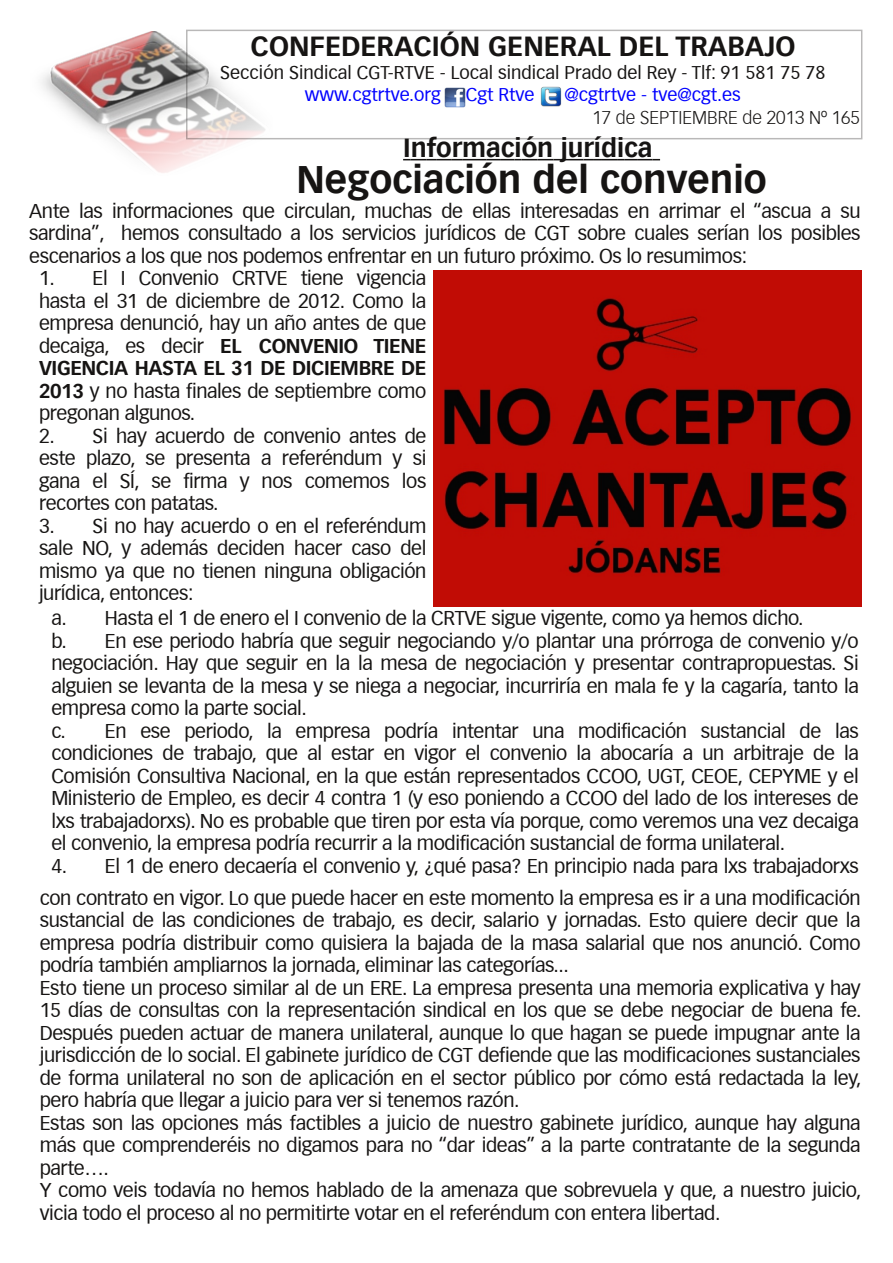
<style>
.page{position:relative;width:893px;height:1263px;background:#fff}
.page>*{position:absolute;margin:0;border:0;box-sizing:border-box;transform-origin:0 0}
.t1{font:700 37.5px "Vectora LH";color:#161413}
.t2{font:700 27px "Vectora LH";color:#161413}
.t3{font:700 25.5px "Vectora LH";color:#161413}
.t4{font:19.5px/22.5px "Vectora LH55 Roman";letter-spacing:-.02em;color:#161413;text-align:justify}
.t5{font:700 19.5px "Vectora LH";letter-spacing:-.02em;color:#161413}
.t6{font:18px "Vectora LH55 Roman";color:#161413}
.t7{font:18px "Vectora LH55 Roman";color:#00f}
.t8{font:300 18px "Vectora LH45";color:#161413}
.s1{font-family:"Vectora LH";font-weight:700}
</style>
<div class="page">
<img style="left:41px;top:32px;width:234px;height:141px">
<img style="left:445px;top:87px;width:20px;height:20px">
<img style="left:540px;top:86px;width:22px;height:21px">
<img style="left:434px;top:271px;width:428px;height:335px">
<svg style="left:403px;top:159px;width:257px;height:1px"></svg>
<h2 class="t2" style="left:251px;top:30px;width:546px">CONFEDERACIÓN GENERAL DEL TRABAJO</h2>
<p class="t6" style="left:220px;top:65px;width:607px">Sección Sindical CGT-RTVE - Local sindical Prado del Rey - Tlf: 91 581 75 78</p>
<p class="t7" style="left:305px;top:87px;width:137px">www.cgtrtve.org</p>
<p class="t7" style="left:466px;top:87px;width:70px">Cgt Rtve</p>
<p class="t7" style="left:564px;top:87px;width:178px">@cgtrtve - tve@cgt.es</p>
<p class="t8" style="left:592px;top:110px;width:269px">17 de SEPTIEMBRE de 2013 Nº 165</p>
<h3 class="t3" style="left:403px;top:133px;width:251px">Información jurídica</h3>
<h1 class="t1" style="left:296px;top:157px;width:472px">Negociación del convenio</h1>
<p class="t4" style="left:29px;top:201px;width:833px">Ante las informaciones que circulan, muchas de ellas interesadas en arrimar el “ascua a su sardina”, hemos consultado a los servicios jurídicos de CGT sobre cuales serían los posibles escenarios a los que nos podemos enfrentar en un futuro próximo. Os lo resumimos:</p>
<p class="t4" style="left:39px;top:268px;width:389px">1. El I Convenio CRTVE tiene vigencia hasta el 31 de diciembre de 2012. Como la empresa denunció, hay un año antes de que decaiga, es decir <span class="s1">EL CONVENIO TIENE</span></p>
<p class="t5" style="left:39px;top:356px;width:389px">VIGENCIA HASTA EL 31 DE DICIEMBRE DE</p>
<p class="t4" style="left:39px;top:381px;width:389px"><span class="s1">2013</span> y no hasta finales de septiembre como pregonan algunos.</p>
<p class="t4" style="left:39px;top:426px;width:389px">2. Si hay acuerdo de convenio antes de este plazo, se presenta a referéndum y si gana el SÍ, se firma y nos comemos los recortes con patatas.</p>
<p class="t4" style="left:39px;top:516px;width:389px">3. Si no hay acuerdo o en el referéndum sale NO, y además deciden hacer caso del mismo ya que no tienen ninguna obligación jurídica, entonces:</p>
<p class="t4" style="left:51px;top:608px;width:809px;text-align:left">a. Hasta el 1 de enero el I convenio de la CRTVE sigue vigente, como ya hemos dicho.<br>b. En ese periodo habría que seguir negociando y/o plantar una prórroga de convenio y/o negociación. Hay que seguir en la la mesa de negociación y presentar contrapropuestas. Si alguien se levanta de la mesa y se niega a negociar, incurriría en mala fe y la cagaría, tanto la empresa como la parte social.<br>c. En ese periodo, la empresa podría intentar una modificación sustancial de las condiciones de trabajo, que al estar en vigor el convenio la abocaría a un arbitraje de la Comisión Consultiva Nacional, en la que están representados CCOO, UGT, CEOE, CEPYME y el Ministerio de Empleo, es decir 4 contra 1 (y eso poniendo a CCOO del lado de los intereses de lxs trabajadorxs). No es probable que tiren por esta vía porque, como veremos una vez decaiga el convenio, la empresa podría recurrir a la modificación sustancial de forma unilateral.</p>
<p class="t4" style="left:40px;top:851px;width:822px;line-height:32.1px;text-align:center">4. El 1 de enero decaería el convenio y, ¿qué pasa? En principio nada para lxs trabajadorxs con contrato en vigor. Lo que puede hacer en este momento la empresa es ir a una modificación</p>
<p class="t4" style="left:40px;top:910px;width:823px;text-align:left">sustancial de las condiciones de trabajo, es decir, salario y jornadas. Esto quiere decir que la empresa podría distribuir como quisiera la bajada de la masa salarial que nos anunció. Como podría también ampliarnos la jornada, eliminar las categorías...<br>Esto tiene un proceso similar al de un ERE. La empresa presenta una memoria explicativa y hay 15 días de consultas con la representación sindical en los que se debe negociar de buena fe.<br>Después pueden actuar de manera unilateral, aunque lo que hagan se puede impugnar ante la jurisdicción de lo social. El gabinete jurídico de CGT defiende que las modificaciones sustanciales de forma unilateral no son de aplicación en el sector público por cómo está redactada la ley, pero habría que llegar a juicio para ver si tenemos razón.<br>Estas son las opciones más factibles a juicio de nuestro gabinete jurídico, aunque hay alguna más que comprenderéis no digamos para no “dar ideas” a la parte contratante de la segunda parte….<br>Y como veis todavía no hemos hablado de la amenaza que sobrevuela y que, a nuestro juicio, vicia todo el proceso al no permitirte votar en el referéndum con entera libertad.</p>
</div>
